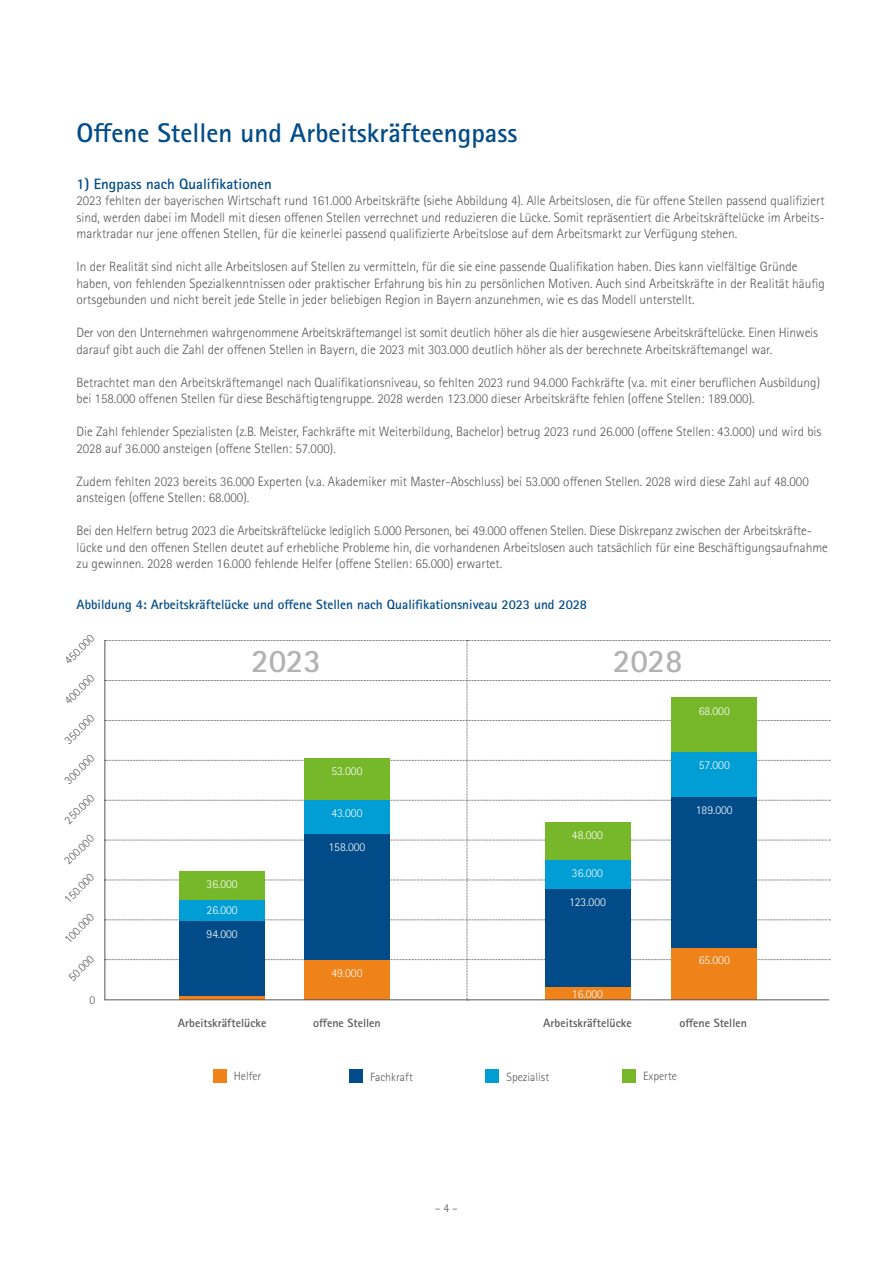
<style>
.page{position:relative;width:893px;height:1263px;background:#fff}
.page>*{position:absolute;margin:0;border:0;box-sizing:border-box;transform-origin:0 0}
.t1{font:700 32.85px "Rotis Sans Serif Std";color:#b3b2b2}
.t2{font:700 27px "Rotis Sans Serif Std";color:#004b88}
.t3{font:700 15px "Rotis Sans Serif Std";color:#004b88}
.t4{font:300 13.5px/16.5px "Rotis Sans Serif Std";color:#575756}
.t5{font:700 13.5px "Rotis Sans Serif Std";color:#004b88}
.t6{font:300 12px "Rotis Sans Serif Std";color:#575756}
.t7{font:300 12px/26.1px "Rotis Sans Serif Std";color:#fff}
.t8{font:700 12px "Rotis Sans Serif Std";color:#575756}
</style>
<div class="page">
<svg style="left:105px;top:640px;width:725px;height:361px"></svg>
<hr style="left:104px;top:640px;width:1px;height:360px;background:#575756">
<div style="left:349px;top:1069px;width:14px;height:14px;background:#004b88"></div>
<div style="left:622px;top:1069px;width:14px;height:14px;background:#76b82a"></div>
<div style="left:213px;top:1069px;width:13px;height:14px;background:#f0821a"></div>
<div style="left:485px;top:1069px;width:14px;height:14px;background:#009ed4"></div>
<div style="left:179px;top:871px;width:86px;height:29px;background:#76b82a"></div>
<div style="left:179px;top:900px;width:86px;height:21px;background:#009ed4"></div>
<div style="left:179px;top:921px;width:86px;height:75px;background:#004b88"></div>
<hr style="left:179px;top:996px;width:86px;height:4px;background:#f0821a">
<div style="left:672px;top:698px;width:85px;height:54px;background:#76b82a"></div>
<div style="left:672px;top:752px;width:85px;height:45px;background:#009ed4"></div>
<div style="left:672px;top:797px;width:85px;height:151px;background:#004b88"></div>
<div style="left:672px;top:948px;width:85px;height:51px;background:#f0821a"></div>
<div style="left:545px;top:822px;width:85px;height:38px;background:#76b82a"></div>
<div style="left:545px;top:860px;width:85px;height:29px;background:#009ed4"></div>
<div style="left:545px;top:889px;width:85px;height:98px;background:#004b88"></div>
<div style="left:545px;top:987px;width:85px;height:13px;background:#f0821a"></div>
<div style="left:304px;top:758px;width:85px;height:42px;background:#76b82a"></div>
<div style="left:304px;top:800px;width:85px;height:34px;background:#009ed4"></div>
<div style="left:304px;top:834px;width:85px;height:127px;background:#004b88"></div>
<div style="left:304px;top:960px;width:85px;height:40px;background:#f0821a"></div>
<hr style="left:105px;top:999px;width:724px;height:1px;background:#575756">
<h2 class="t2" style="left:77px;top:116px;width:442px">Offene Stellen und Arbeitskräfteengpass</h2>
<p class="t3" style="left:77px;top:174px;width:197px">1) Engpass nach Qualifikationen</p>
<p class="t4" style="left:77px;top:193px;width:750px;text-align:justify">2023 fehlten der bayerischen Wirtschaft rund 161.000 Arbeitskräfte (siehe Abbildung 4). Alle Arbeitslosen, die für offene Stellen passend qualifiziert sind, werden dabei im Modell mit diesen offenen Stellen verrechnet und reduzieren die Lücke. Somit repräsentiert die Arbeitskräftelücke im Arbeits&shy;marktradar nur jene offenen Stellen, für die keinerlei passend qualifizierte Arbeitslose auf dem Arbeitsmarkt zur Verfügung stehen.</p>
<p class="t4" style="left:77px;top:259px;width:750px">In der Realität sind nicht alle Arbeitslosen auf Stellen zu vermitteln, für die sie eine passende Qualifikation haben. Dies kann vielfältige Gründe haben, von fehlenden Spezialkenntnissen oder praktischer Erfahrung bis hin zu persönlichen Motiven. Auch sind Arbeitskräfte in der Realität häufig ortsgebunden und nicht bereit jede Stelle in jeder beliebigen Region in Bayern anzunehmen, wie es das Modell unterstellt.</p>
<p class="t4" style="left:77px;top:325px;width:743px">Der von den Unternehmen wahrgenommene Arbeitskräftemangel ist somit deutlich höher als die hier ausgewiesene Arbeitskräftelücke. Einen Hinweis darauf gibt auch die Zahl der offenen Stellen in Bayern, die 2023 mit 303.000 deutlich höher als der berechnete Arbeitskräftemangel war.</p>
<p class="t4" style="left:77px;top:374px;width:745px">Betrachtet man den Arbeitskräftemangel nach Qualifikationsniveau, so fehlten 2023 rund 94.000 Fachkräfte (v.a. mit einer beruflichen Ausbildung) bei 158.000 offenen Stellen für diese Beschäftigtengruppe. 2028 werden 123.000 dieser Arbeitskräfte fehlen (offene Stellen: 189.000).</p>
<p class="t4" style="left:77px;top:424px;width:746px">Die Zahl fehlender Spezialisten (z.B. Meister, Fachkräfte mit Weiterbildung, Bachelor) betrug 2023 rund 26.000 (offene Stellen: 43.000) und wird bis<br>2028 auf 36.000 ansteigen (offene Stellen: 57.000).</p>
<p class="t4" style="left:77px;top:473px;width:734px">Zudem fehlten 2023 bereits 36.000 Experten (v.a. Akademiker mit Master-Abschluss) bei 53.000 offenen Stellen. 2028 wird diese Zahl auf 48.000 ansteigen (offene Stellen: 68.000).</p>
<p class="t4" style="left:77px;top:523px;width:753px">Bei den Helfern betrug 2023 die Arbeitskräftelücke lediglich 5.000 Personen, bei 49.000 offenen Stellen. Diese Diskrepanz zwischen der Arbeitskräfte&shy;lücke und den offenen Stellen deutet auf erhebliche Probleme hin, die vorhandenen Arbeitslosen auch tatsächlich für eine Beschäftigungsaufnahme zu gewinnen. 2028 werden 16.000 fehlende Helfer (offene Stellen: 65.000) erwartet.</p>
<p class="t5" style="left:77px;top:596px;width:512px">Abbildung 4: Arbeitskräftelücke und offene Stellen nach Qualifikationsniveau 2023 und 2028</p>
<p class="t6" style="left:62px;top:657px;width:38px;rotate:-45deg">450.000</p>
<p class="t6" style="left:62px;top:697px;width:38px;rotate:-45deg">400.000</p>
<p class="t6" style="left:62px;top:737px;width:38px;rotate:-45deg">350.000</p>
<p class="t6" style="left:62px;top:777px;width:38px;rotate:-45deg">300.000</p>
<p class="t6" style="left:62px;top:817px;width:38px;rotate:-45deg">250.000</p>
<p class="t6" style="left:61px;top:858px;width:38px;rotate:-45deg">200.000</p>
<p class="t6" style="left:61px;top:896px;width:38px;rotate:-45deg">150.000</p>
<p class="t6" style="left:62px;top:936px;width:38px;rotate:-45deg">100.000</p>
<p class="t6" style="left:65px;top:974px;width:33px;rotate:-45deg">50.000</p>
<p class="t6" style="left:90px;top:993px;width:7px">0</p>
<h1 class="t1" style="left:251px;top:640px;width:71px">2023</h1>
<h1 class="t1" style="left:613px;top:640px;width:71px">2028</h1>
<p class="t7" style="left:699px;top:698px;width:33px">68.000</p>
<p class="t7" style="left:207px;top:871px;width:33px">36.000<br>26.000</p>
<p class="t7" style="left:207px;top:921px;width:33px">94.000</p>
<p class="t7" style="left:331px;top:758px;width:33px">53.000</p>
<p class="t7" style="left:331px;top:800px;width:33px">43.000</p>
<p class="t7" style="left:329px;top:834px;width:38px">158.000</p>
<p class="t7" style="left:331px;top:960px;width:33px">49.000</p>
<p class="t7" style="left:572px;top:822px;width:33px">48.000</p>
<p class="t7" style="left:572px;top:860px;width:33px">36.000</p>
<p class="t7" style="left:569px;top:889px;width:38px">123.000</p>
<p class="t7" style="left:572px;top:981px;width:33px">16.000</p>
<p class="t7" style="left:699px;top:752px;width:33px">57.000</p>
<p class="t7" style="left:696px;top:797px;width:38px">189.000</p>
<p class="t7" style="left:699px;top:947px;width:33px">65.000</p>
<p class="t8" style="left:178px;top:1015px;width:90px">Arbeitskräftelücke</p>
<p class="t8" style="left:313px;top:1015px;width:69px">offene Stellen</p>
<p class="t8" style="left:543px;top:1015px;width:90px">Arbeitskräftelücke</p>
<p class="t8" style="left:679px;top:1015px;width:69px">offene Stellen</p>
<p class="t6" style="left:234px;top:1069px;width:29px">Helfer</p>
<p class="t6" style="left:370px;top:1070px;width:44px">Fachkraft</p>
<p class="t6" style="left:506px;top:1070px;width:44px">Spezialist</p>
<p class="t6" style="left:643px;top:1069px;width:35px">Experte</p>
<p class="t6" style="left:435px;top:1201px;width:25px">– 4 –</p>
</div>
